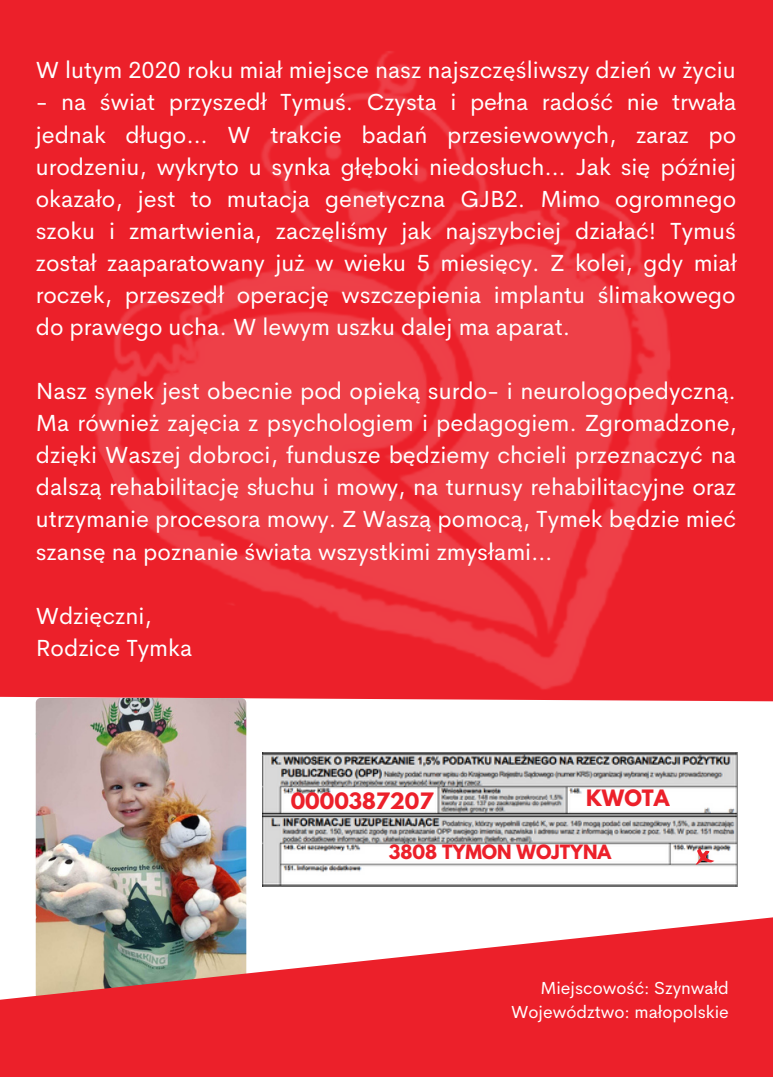
<style>
.page{position:relative;width:773px;height:1077px;background:#fff}
.page>*{position:absolute;margin:0;border:0;box-sizing:border-box;transform-origin:0 0}
.t1{font:23.5px/32px "Cerebri Sans";color:#fff;text-align:justify}
.t2{font:700 20px "League Spartan";color:#ec202a}
.t3{font:17.5px/23.2px "Cerebri Sans";color:#fff;text-align:right}
.t4{font:700 17.5px "League Spartan";color:#ec202a}
</style>
<div class="page">
<div style="left:0;top:0;width:772px;height:1076px;background:#ec202a"></div>
<div style="left:0;top:696px;width:772px;height:212px;background:#fff"></div>
<img style="left:91px;top:51px;width:591px;height:664px">
<img style="left:263px;top:752px;width:474px;height:133px">
<svg style="left:695px;top:847px;width:19px;height:17px"></svg>
<img style="left:36px;top:697px;width:210px;height:302px;border-radius:5px">
<svg style="left:0;top:908px;width:772px;height:92px"></svg>
<p class="t1" style="left:36px;top:54px;width:701px">W lutym 2020 roku miał miejsce nasz najszczęśliwszy dzień w życiu</p>
<p class="t1" style="left:36px;top:86px;width:702px">- na świat przyszedł Tymuś. Czysta i pełna radość nie trwała jednak długo… W trakcie badań przesiewowych, zaraz po urodzeniu, wykryto u synka głęboki niedosłuch… Jak się później okazało, jest to mutacja genetyczna GJB2. Mimo ogromnego szoku i zmartwienia, zaczęliśmy jak najszybciej działać! Tymuś został zaaparatowany już w wieku 5 miesięcy. Z kolei, gdy miał roczek, przeszedł operację wszczepienia implantu ślimakowego do prawego ucha. W lewym uszku dalej ma aparat.</p>
<p class="t1" style="left:36px;top:375px;width:702px">Nasz synek jest obecnie pod opieką surdo- i neurologopedyczną.<br>Ma również zajęcia z psychologiem i pedagogiem. Zgromadzone, dzięki Waszej dobroci, fundusze będziemy chcieli przeznaczyć na dalszą rehabilitację słuchu i mowy, na turnusy rehabilitacyjne oraz utrzymanie procesora mowy. Z Waszą pomocą, Tymek będzie mieć szansę na poznanie świata wszystkimi zmysłami…</p>
<p class="t1" style="left:36px;top:599px;width:158px">Wdzięczni,<br>Rodzice Tymka</p>
<p class="t2" style="left:291px;top:791px;width:144px">0000387207</p>
<p class="t2" style="left:586px;top:788px;width:85px">KWOTA</p>
<p class="t4" style="left:389px;top:843px;width:224px">3808 TYMON WOJTYNA</p>
<p class="t3" style="left:511px;top:976px;width:219px">Miejscowość: Szynwałd<br>Województwo: małopolskie</p>
</div>
